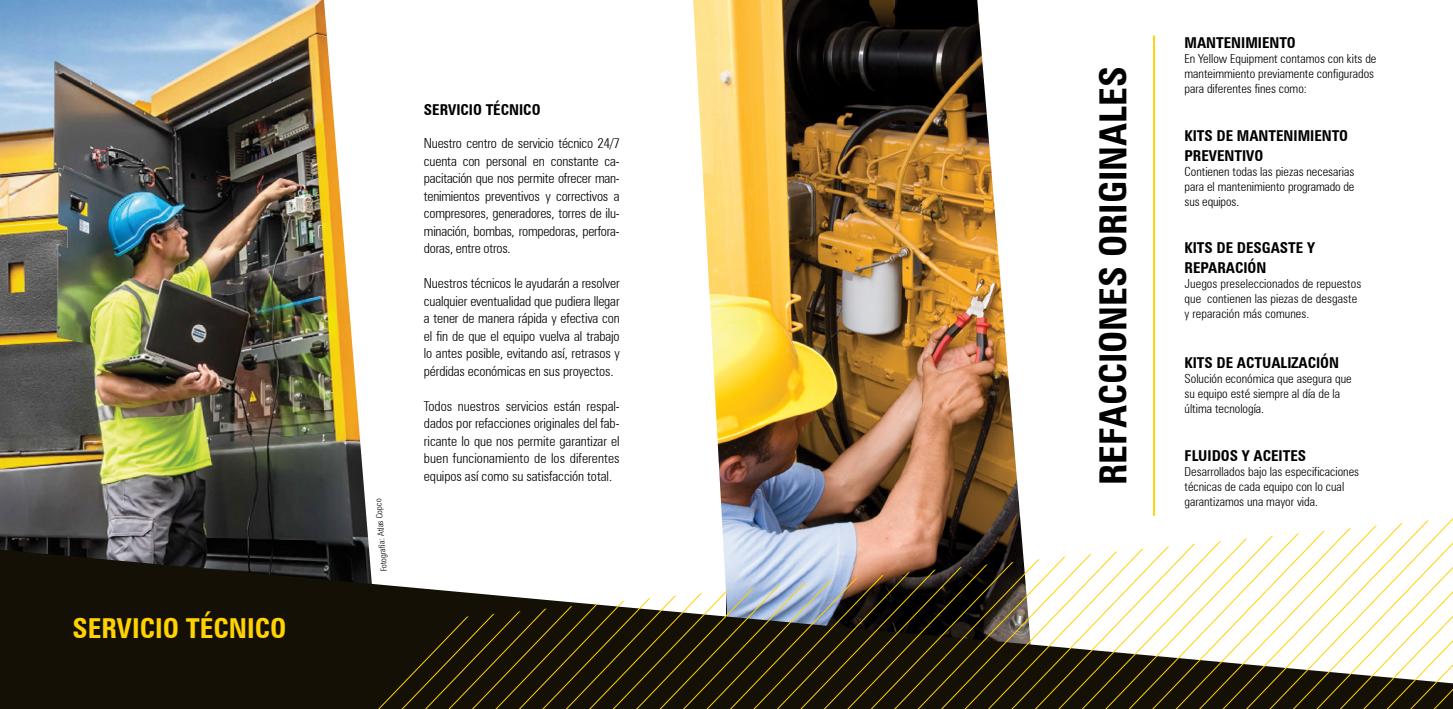
<style>
.page{position:relative;width:1453px;height:709px;background:#fff}
.page>*{position:absolute;margin:0;border:0;box-sizing:border-box;transform-origin:0 0}
.t1{font:700 condensed 37.5px "Zurich BT";color:#000}
.t2{font:700 condensed 27.5px "Zurich BT";color:#ffd200}
.t3{font:700 condensed 15px/20px "Zurich BT";color:#000}
.t4{font:300 condensed 13.75px/17.5px "Zurich BT";letter-spacing:-.01em;color:#000;text-align:justify}
.t5{font:300 condensed 12.5px/15px "Zurich BT";color:#000}
.t6{font:300 condensed 8.75px "Zurich BT";color:#000}
</style>
<div class="page">
<img style="left:693px;top:0;width:328px;height:518px">
<img style="left:0;top:0;width:367px;height:549px">
<svg style="left:0;top:549px;width:361px;height:160px;background:#161209"></svg>
<svg style="left:361px;top:518px;width:17px;height:191px"></svg>
<div style="left:378px;top:584px;width:23px;height:125px;background:#141006"></div>
<div style="left:401px;top:586px;width:24px;height:123px;background:#141006"></div>
<svg style="left:425px;top:588px;width:23px;height:121px;background:#1f1a09"></svg>
<svg style="left:448px;top:590px;width:24px;height:119px;background:#221c09"></svg>
<svg style="left:472px;top:593px;width:23px;height:116px;background:#211b08"></svg>
<svg style="left:495px;top:595px;width:24px;height:114px;background:#221c08"></svg>
<svg style="left:519px;top:597px;width:23px;height:112px;background:#231d08"></svg>
<svg style="left:542px;top:599px;width:23px;height:110px;background:#241d09"></svg>
<svg style="left:565px;top:601px;width:24px;height:108px;background:#251e09"></svg>
<svg style="left:589px;top:603px;width:23px;height:106px;background:#251f09"></svg>
<svg style="left:612px;top:600px;width:24px;height:109px;background:#302a15"></svg>
<svg style="left:636px;top:598px;width:23px;height:111px;background:#38321d"></svg>
<svg style="left:659px;top:595px;width:24px;height:114px;background:#413b27"></svg>
<svg style="left:683px;top:593px;width:23px;height:116px"></svg>
<svg style="left:706px;top:518px;width:24px;height:191px"></svg>
<svg style="left:730px;top:518px;width:23px;height:191px;background:#737878"></svg>
<svg style="left:753px;top:518px;width:24px;height:191px;background:#6a7175"></svg>
<svg style="left:777px;top:518px;width:23px;height:191px;background:#6b7073"></svg>
<svg style="left:800px;top:518px;width:23px;height:191px;background:#6f7374"></svg>
<svg style="left:823px;top:518px;width:24px;height:191px;background:#676a69"></svg>
<svg style="left:847px;top:518px;width:23px;height:191px;background:#62503f"></svg>
<svg style="left:870px;top:518px;width:24px;height:191px;background:#5f4731"></svg>
<svg style="left:894px;top:518px;width:23px;height:191px;background:#55402b"></svg>
<svg style="left:917px;top:518px;width:24px;height:191px;background:#43301c"></svg>
<svg style="left:941px;top:518px;width:23px;height:191px;background:#1c1608"></svg>
<svg style="left:964px;top:518px;width:24px;height:191px;background:#211b0b"></svg>
<svg style="left:988px;top:518px;width:23px;height:191px;background:#322a19"></svg>
<svg style="left:1011px;top:518px;width:24px;height:191px"></svg>
<svg style="left:1035px;top:559px;width:23px;height:150px"></svg>
<svg style="left:1058px;top:556px;width:23px;height:153px"></svg>
<svg style="left:1081px;top:554px;width:24px;height:155px"></svg>
<svg style="left:1105px;top:551px;width:23px;height:158px"></svg>
<svg style="left:1128px;top:548px;width:24px;height:161px"></svg>
<svg style="left:1152px;top:546px;width:23px;height:163px"></svg>
<svg style="left:1175px;top:543px;width:24px;height:166px"></svg>
<svg style="left:1199px;top:541px;width:23px;height:168px"></svg>
<svg style="left:1222px;top:538px;width:24px;height:171px"></svg>
<svg style="left:1246px;top:518px;width:207px;height:191px"></svg>
<hr style="left:1153px;top:35px;width:2px;height:481px;background:#ffd200">
<h2 class="t2" style="left:73px;top:611px;width:215px">SERVICIO TÉCNICO</h2>
<p class="t6" style="left:379px;top:572px;width:75px;rotate:-95deg">Fotografía: Atlas Copco</p>
<p class="t3" style="left:424px;top:100px;width:118px">SERVICIO TÉCNICO</p>
<p class="t4" style="left:424px;top:134px;width:197px">Nuestro centro de servicio técnico 24/7 cuenta con personal en constante ca&shy;pacitación que nos permite ofrecer man&shy;tenimientos preventivos y correctivos a compresores, generadores, torres de ilu&shy;minación, bombas, rompedoras, perfora&shy;doras, entre otros.</p>
<p class="t4" style="left:424px;top:274px;width:197px">Nuestros técnicos le ayudarán a resolver cualquier eventualidad que pudiera llegar a tener de manera rápida y efectiva con el fin de que el equipo vuelva al trabajo lo antes posible, evitando así, retrasos y pérdidas económicas en sus proyectos.</p>
<p class="t4" style="left:424px;top:397px;width:197px">Todos nuestros servicios están respal&shy;dados por refacciones originales del fab&shy;ricante lo que nos permite garantizar el buen funcionamiento de los diferentes equipos así como su satisfacción total.</p>
<h1 class="t1" style="left:1090px;top:484px;width:419px;rotate:-90deg">REFACCIONES ORIGINALES</h1>
<p class="t3" style="left:1184px;top:32px;width:113px">MANTENIMIENTO</p>
<p class="t5" style="left:1184px;top:51px;width:193px">En Yellow Equipment contamos con kits de manteimmiento previamente configurados para diferentes fines como:</p>
<p class="t3" style="left:1184px;top:125px;width:165px">KITS DE MANTENIMIENTO<br>PREVENTIVO</p>
<p class="t5" style="left:1184px;top:163px;width:171px;text-align:justify">Contienen todas las piezas necesarias para el mantenimiento programado de sus equipos.</p>
<p class="t3" style="left:1184px;top:237px;width:132px">KITS DE DESGASTE Y<br>REPARACIÓN</p>
<p class="t5" style="left:1184px;top:276px;width:178px">Juegos preseleccionados de repuestos que contienen las piezas de desgaste y reparación más comunes.</p>
<p class="t3" style="left:1184px;top:352px;width:156px">KITS DE ACTUALIZACIÓN</p>
<p class="t5" style="left:1184px;top:371px;width:169px">Solución económica que asegura que su equipo esté siempre al día de la última tecnología.</p>
<p class="t3" style="left:1184px;top:445px;width:123px">FLUIDOS Y ACEITES</p>
<p class="t5" style="left:1184px;top:463px;width:176px">Desarrollados bajo las especificaciones técnicas de cada equipo con lo cual garantizamos una mayor vida.</p>
</div>
